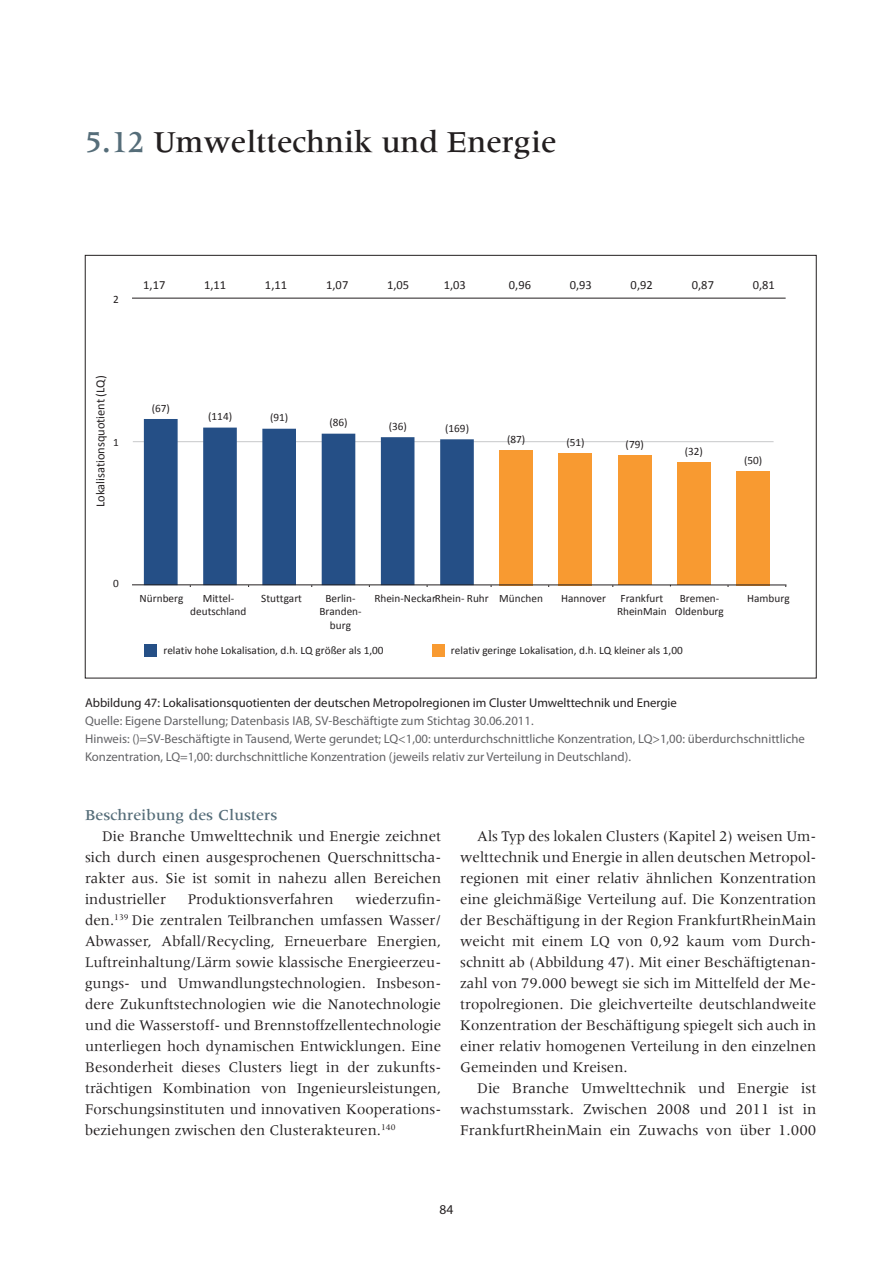
<style>
.page{position:relative;width:893px;height:1263px;background:#fff}
.page>*{position:absolute;margin:0;border:0;box-sizing:border-box;transform-origin:0 0}
.t1{font:500 31.5px "Meridien";color:#231f20}
.t2{font:500 15.75px "Meridien";color:#556d79}
.t3{font:15.3px/21px "Meridien";color:#231f20;text-align:justify}
.t4{font:13.5px "Myriad Pro";color:#231f20}
.t5{font:12.75px/18px "Myriad Pro";color:#636366}
.t6{font:12.75px "Myriad Pro";color:#231f20}
.t7{font:12.45px "Calibri";color:#231f20}
.t8{font:11.25px/13.5px "Calibri";color:#231f20;text-align:center}
.s1{color:#556d79}
</style>
<div class="page">
<hr style="left:133px;top:441px;width:641px;height:1px;background:#c7c8ca">
<div style="left:499px;top:450px;width:34px;height:135px;background:#f89a31"></div>
<div style="left:559px;top:453px;width:33px;height:132px;background:#f89a31"></div>
<div style="left:618px;top:455px;width:33px;height:130px;background:#f89a31"></div>
<div style="left:677px;top:463px;width:34px;height:122px;background:#f89a31"></div>
<div style="left:736px;top:471px;width:34px;height:114px;background:#f89a31"></div>
<svg style="left:144px;top:419px;width:330px;height:166px;fill:#254f86"></svg>
<div style="left:144px;top:644px;width:13px;height:13px;background:#254f86"></div>
<div style="left:432px;top:644px;width:13px;height:13px;background:#f89a31"></div>
<hr style="left:132px;top:298px;width:654px;height:1px;background:#231f20">
<hr style="left:132px;top:585px;width:654px;height:1px;background:#231f20">
<h1 class="t1" style="left:85px;top:125px;width:473px"><span class="s1">5.12</span> Umwelttechnik und Energie</h1>
<p class="t8" style="left:113px;top:292px;width:7px">2</p>
<p class="t7" style="left:143px;top:277px;width:24px">1,17</p>
<p class="t7" style="left:204px;top:277px;width:24px">1,11</p>
<p class="t7" style="left:265px;top:277px;width:24px">1,11</p>
<p class="t7" style="left:326px;top:277px;width:24px">1,07</p>
<p class="t7" style="left:387px;top:277px;width:24px">1,05</p>
<p class="t7" style="left:444px;top:277px;width:24px">1,03</p>
<p class="t7" style="left:509px;top:277px;width:24px">0,96</p>
<p class="t7" style="left:570px;top:277px;width:24px">0,93</p>
<p class="t7" style="left:631px;top:277px;width:24px">0,92</p>
<p class="t7" style="left:692px;top:277px;width:24px">0,87</p>
<p class="t7" style="left:753px;top:277px;width:24px">0,81</p>
<p class="t7" style="left:93px;top:507px;width:133px;rotate:-90deg">Lokalisationsquotient (LQ)</p>
<p class="t8" style="left:113px;top:434px;width:7px">1</p>
<p class="t8" style="left:152px;top:401px;width:20px">(67)</p>
<p class="t8" style="left:208px;top:409px;width:25px">(114)</p>
<p class="t8" style="left:270px;top:410px;width:20px">(91)</p>
<p class="t8" style="left:330px;top:415px;width:20px">(86)</p>
<p class="t8" style="left:389px;top:419px;width:20px">(36)</p>
<p class="t8" style="left:445px;top:421px;width:25px">(169)</p>
<p class="t8" style="left:507px;top:431px;width:20px">(87)</p>
<p class="t8" style="left:566px;top:435px;width:20px">(51)</p>
<p class="t8" style="left:626px;top:437px;width:20px">(79)</p>
<p class="t8" style="left:685px;top:444px;width:20px">(32)</p>
<p class="t8" style="left:744px;top:453px;width:20px">(50)</p>
<p class="t8" style="left:113px;top:575px;width:7px">0</p>
<p class="t8" style="left:190px;top:591px;width:58px">Mittel&shy;deutschland</p>
<p class="t8" style="left:499px;top:591px;width:45px">München</p>
<p class="t8" style="left:617px;top:591px;width:51px">Frankfurt<br>RheinMain</p>
<p class="t8" style="left:140px;top:591px;width:45px">Nürnberg</p>
<p class="t8" style="left:261px;top:591px;width:42px">Stuttgart</p>
<p class="t8" style="left:325px;top:591px;width:32px">Berlin-</p>
<p class="t8" style="left:374px;top:591px;width:116px">Rhein-NeckarRhein- Ruhr</p>
<p class="t8" style="left:747px;top:591px;width:44px">Hamburg</p>
<p class="t8" style="left:319px;top:604px;width:44px">Branden&shy;burg</p>
<p class="t8" style="left:561px;top:591px;width:46px">Hannover</p>
<p class="t8" style="left:675px;top:591px;width:50px">Bremen-<br>Oldenburg</p>
<p class="t8" style="left:163px;top:643px;width:222px">relativ hohe Lokalisation, d.h. LQ größer als 1,00</p>
<p class="t8" style="left:451px;top:643px;width:233px">relativ geringe Lokalisation, d.h. LQ kleiner als 1,00</p>
<p class="t6" style="left:85px;top:695px;width:593px">Abbildung 47: Lokalisationsquotienten der deutschen Metropolregionen im Cluster Umwelttechnik und Energie</p>
<p class="t5" style="left:85px;top:711px;width:721px">Quelle: Eigene Darstellung; Datenbasis IAB, SV-Beschäftigte zum Stichtag 30.06.2011.<br>Hinweis: ()=SV-Beschäftigte in Tausend, Werte gerundet; LQ&lt;1,00: unterdurchschnittliche Konzentration, LQ&gt;1,00: überdurchschnittliche<br>Konzentration, LQ=1,00: durchschnittliche Konzentration (jeweils relativ zur Verteilung in Deutschland).</p>
<p class="t2" style="left:85px;top:806px;width:194px">Beschreibung des Clusters</p>
<p class="t3" style="left:85px;top:826px;width:358px;text-indent:17px">Die Branche Umwelttechnik und Energie zeichnet sich durch einen ausgesprochenen Querschnittscha&shy;rakter aus. Sie ist somit in nahezu allen Bereichen industrieller</p>
<p class="t3" style="left:85px;top:889px;width:358px;text-indent:271px">wiederzufin&shy;den.<sup>139</sup> Die zentralen Teilbranchen umfassen Wasser/ Abwasser, Abfall/Recycling, Erneuerbare Energien, Luftreinhaltung/Lärm sowie klassische Energieerzeu&shy;gungs- und Umwandlungstechnologien. Insbeson&shy;dere Zukunftstechnologien wie die Nanotechnologie und die Wasserstoff- und Brennstoffzellentechnologie unterliegen hoch dynamischen Entwicklungen. Eine Besonderheit dieses Clusters liegt in der zukunfts&shy;trächtigen Kombination von Ingenieursleistungen, Forschungsinstituten und innovativen Kooperations&shy;beziehungen zwischen den Clusterakteuren.<sup>140</sup></p>
<p class="t3" style="left:188px;top:889px;width:148px">Produktionsverfahren</p>
<p class="t3" style="left:460px;top:826px;width:358px;text-indent:17px">Als Typ des lokalen Clusters (Kapitel 2) weisen Um&shy;welttechnik und Energie in allen deutschen Metropol&shy;regionen mit einer relativ ähnlichen Konzentration eine gleichmäßige Verteilung auf. Die Konzentration der Beschäftigung in der Region FrankfurtRheinMain weicht mit einem LQ von 0,92 kaum vom Durch&shy;schnitt ab (Abbildung 47). Mit einer Beschäftigtenan&shy;zahl von 79.000 bewegt sie sich im Mittelfeld der Me&shy;tropolregionen. Die gleichverteilte deutschlandweite Konzentration der Beschäftigung spiegelt sich auch in einer relativ homogenen Verteilung in den einzelnen Gemeinden und Kreisen.</p>
<p class="t3" style="left:460px;top:1078px;width:358px;text-indent:17px">Die Branche Umwelttechnik und Energie ist wachstumsstark. Zwischen 2008 und 2011 ist in FrankfurtRheinMain ein Zuwachs von über 1.000</p>
<p class="t4" style="left:440px;top:1201px;width:15px">84</p>
</div>
